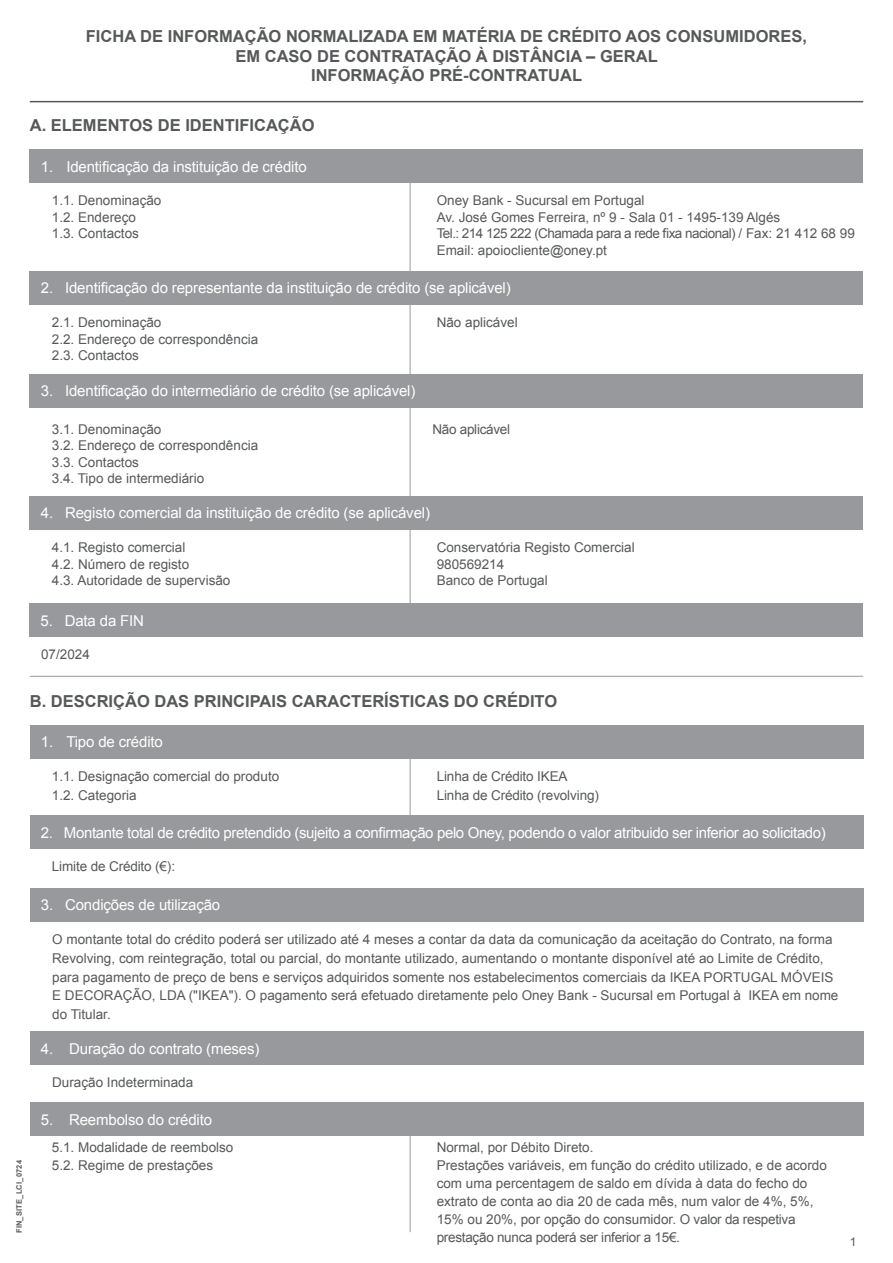
<style>
.page{position:relative;width:893px;height:1263px;background:#fff}
.page>*{position:absolute;margin:0;border:0;box-sizing:border-box;transform-origin:0 0}
.t1{font:700 16.5px "Arial";color:#57585a}
.FO-Tabela-Cabecas{font:15px "Arial";letter-spacing:-.01em;color:#fff}
.FO-Tabelas-Texto_Verde{font:13.5px/18.8px "Arial";color:#57585a}
.FO-Tabela-Cabecas-2{font:13.5px/18px "Arial";color:#57585a}
.FO-Tabelas-Texto_Verde-2{font:13.5px "Arial";letter-spacing:-.04em;color:#57585a}
.FO-Tabelas-Texto_Verde-3{font:13.5px "Arial";letter-spacing:-.02em;color:#57585a}
.t2{font:12px "Arial";color:#57585a}
.t3{font:700 7.5px "Arial";letter-spacing:.025em;color:#57585a}
</style>
<div class="page">
<hr style="left:30px;top:101px;width:833px;height:1px;background:#57585a">
<div style="left:30px;top:149px;width:833px;height:34px;background:#97999c"></div>
<div style="left:30px;top:271px;width:833px;height:34px;background:#97999c"></div>
<div style="left:30px;top:374px;width:833px;height:34px;background:#97999c"></div>
<div style="left:30px;top:496px;width:833px;height:33px;background:#97999c"></div>
<hr style="left:410px;top:183px;width:1px;height:101px;background:#97999c">
<hr style="left:410px;top:305px;width:1px;height:72px;background:#97999c">
<hr style="left:410px;top:408px;width:1px;height:94px;background:#97999c">
<hr style="left:410px;top:529px;width:1px;height:77px;background:#97999c">
<div style="left:29px;top:603px;width:834px;height:34px;background:#97999c"></div>
<hr style="left:30px;top:676px;width:833px;height:1px;background:#97999c">
<div style="left:30px;top:725px;width:833px;height:33px;background:#97999c"></div>
<hr style="left:410px;top:758px;width:1px;height:57px;background:#97999c">
<div style="left:30px;top:815px;width:833px;height:34px;background:#97999c"></div>
<div style="left:30px;top:888px;width:833px;height:33px;background:#97999c"></div>
<div style="left:30px;top:1031px;width:833px;height:34px;background:#97999c"></div>
<div style="left:30px;top:1102px;width:833px;height:34px;background:#97999c"></div>
<hr style="left:410px;top:1102px;width:1px;height:130px;background:#97999c">
<p class="t1" style="left:86px;top:25px;width:723px">FICHA DE INFORMAÇÃO NORMALIZADA EM MATÉRIA DE CRÉDITO AOS CONSUMIDORES,</p>
<p class="t1" style="left:235px;top:45px;width:424px">EM CASO DE CONTRATAÇÃO À DISTÂNCIA – GERAL</p>
<p class="t1" style="left:311px;top:65px;width:273px">INFORMAÇÃO PRÉ-CONTRATUAL</p>
<p class="t1" style="left:30px;top:114px;width:286px">A. ELEMENTOS DE IDENTIFICAÇÃO</p>
<p class="FO-Tabela-Cabecas" style="left:41px;top:156px;width:267px">1. Identificação da instituição de crédito</p>
<p class="FO-Tabelas-Texto_Verde" style="left:52px;top:191px;width:111px">1.1. Denominação</p>
<p class="FO-Tabelas-Texto_Verde" style="left:52px;top:208px;width:86px">1.2. Endereço</p>
<p class="FO-Tabelas-Texto_Verde" style="left:52px;top:224px;width:89px">1.3. Contactos</p>
<p class="FO-Tabelas-Texto_Verde" style="left:437px;top:191px;width:209px">Oney Bank - Sucursal em Portugal</p>
<p class="FO-Tabelas-Texto_Verde" style="left:437px;top:208px;width:345px">Av. José Gomes Ferreira, nº 9 - Sala 01 - 1495-139 Algés</p>
<p class="FO-Tabelas-Texto_Verde-2" style="left:437px;top:225px;width:420px">Tel.: 214 125 222 (Chamada para a rede fixa nacional) / Fax: 21 412 68 99</p>
<p class="FO-Tabelas-Texto_Verde" style="left:437px;top:241px;width:172px">Email: apoiocliente@oney.pt</p>
<p class="FO-Tabela-Cabecas" style="left:41px;top:278px;width:471px">2. Identificação do representante da instituição de crédito (se aplicável)</p>
<p class="FO-Tabelas-Texto_Verde" style="left:52px;top:313px;width:111px">2.1. Denominação</p>
<p class="FO-Tabelas-Texto_Verde" style="left:52px;top:330px;width:208px">2.2. Endereço de correspondência</p>
<p class="FO-Tabelas-Texto_Verde" style="left:52px;top:346px;width:89px">2.3. Contactos</p>
<p class="FO-Tabela-Cabecas" style="left:41px;top:381px;width:376px">3. Identificação do intermediário de crédito (se aplicável)</p>
<p class="FO-Tabelas-Texto_Verde" style="left:52px;top:420px;width:111px">3.1. Denominação</p>
<p class="FO-Tabelas-Texto_Verde" style="left:52px;top:436px;width:208px">3.2. Endereço de correspondência</p>
<p class="FO-Tabelas-Texto_Verde" style="left:52px;top:453px;width:89px">3.3. Contactos</p>
<p class="FO-Tabelas-Texto_Verde" style="left:52px;top:469px;width:154px">3.4. Tipo de intermediário</p>
<p class="FO-Tabelas-Texto_Verde" style="left:437px;top:313px;width:83px">Não aplicável</p>
<p class="FO-Tabelas-Texto_Verde-3" style="left:432px;top:420px;width:79px">Não aplicável</p>
<p class="FO-Tabela-Cabecas" style="left:41px;top:503px;width:391px">4. Registo comercial da instituição de crédito (se aplicável)</p>
<p class="FO-Tabelas-Texto_Verde" style="left:52px;top:538px;width:135px">4.1. Registo comercial</p>
<p class="FO-Tabelas-Texto_Verde" style="left:52px;top:554px;width:139px">4.2. Número de registo</p>
<p class="FO-Tabelas-Texto_Verde" style="left:52px;top:571px;width:180px">4.3. Autoridade de supervisão</p>
<p class="FO-Tabela-Cabecas" style="left:40px;top:610px;width:105px">5. Data da FIN</p>
<p class="FO-Tabelas-Texto_Verde" style="left:41px;top:645px;width:50px">07/2024</p>
<p class="FO-Tabela-Cabecas-2" style="left:437px;top:538px;width:200px">Conservatória Registo Comercial</p>
<p class="FO-Tabela-Cabecas-2" style="left:437px;top:555px;width:69px">980569214</p>
<p class="FO-Tabela-Cabecas-2" style="left:437px;top:571px;width:113px">Banco de Portugal</p>
<p class="t1" style="left:30px;top:690px;width:529px">B. DESCRIÇÃO DAS PRINCIPAIS CARACTERÍSTICAS DO CRÉDITO</p>
<p class="FO-Tabela-Cabecas" style="left:41px;top:732px;width:124px">1. Tipo de crédito</p>
<p class="FO-Tabelas-Texto_Verde" style="left:52px;top:767px;width:229px">1.1. Designação comercial do produto</p>
<p class="FO-Tabelas-Texto_Verde" style="left:52px;top:786px;width:86px">1.2. Categoria</p>
<p class="FO-Tabelas-Texto_Verde" style="left:437px;top:767px;width:132px">Linha de Crédito IKEA</p>
<p class="FO-Tabelas-Texto_Verde" style="left:437px;top:786px;width:164px">Linha de Crédito (revolving)</p>
<p class="FO-Tabela-Cabecas" style="left:41px;top:822px;width:786px">2. Montante total de crédito pretendido (sujeito a confirmação pelo Oney, podendo o valor atribuido ser inferior ao solicitado)</p>
<p class="FO-Tabelas-Texto_Verde" style="left:52px;top:857px;width:125px">Limite de Crédito (€):</p>
<p class="FO-Tabela-Cabecas" style="left:41px;top:895px;width:181px">3. Condições de utilização</p>
<p class="FO-Tabelas-Texto_Verde" style="left:52px;top:930px;width:788px">O montante total do crédito poderá ser utilizado até 4 meses a contar da data da comunicação da aceitação do Contrato, na forma Revolving, com reintegração, total ou parcial, do montante utilizado, aumentando o montante disponível até ao Limite de Crédito, para pagamento de preço de bens e serviços adquiridos somente nos estabelecimentos comerciais da IKEA PORTUGAL MÓVEIS E DECORAÇÃO, LDA ("IKEA"). O pagamento será efetuado diretamente pelo Oney Bank - Sucursal em Portugal à IKEA em nome do Titular.</p>
<p class="t3" style="left:14px;top:1233px;width:75px;rotate:-90deg">FIN_SITE_LCI_0724</p>
<p class="FO-Tabela-Cabecas" style="left:41px;top:1038px;width:220px">4. Duração do contrato (meses)</p>
<p class="FO-Tabelas-Texto_Verde" style="left:52px;top:1073px;width:143px">Duração Indeterminada</p>
<p class="FO-Tabela-Cabecas" style="left:41px;top:1109px;width:173px">5. Reembolso do crédito</p>
<p class="FO-Tabelas-Texto_Verde" style="left:52px;top:1138px;width:183px;line-height:18px">5.1. Modalidade de reembolso<br>5.2. Regime de prestações</p>
<p class="FO-Tabela-Cabecas-2" style="left:437px;top:1138px;width:158px">Normal, por Débito Direto.</p>
<p class="FO-Tabela-Cabecas-2" style="left:437px;top:1156px;width:392px">Prestações variáveis, em função do crédito utilizado, e de acordo com uma percentagem de saldo em dívida à data do fecho do extrato de conta ao dia 20 de cada mês, num valor de 4%, 5%, 15% ou 20%, por opção do consumidor. O valor da respetiva prestação nunca poderá ser inferior a 15€.</p>
<p class="t2" style="left:850px;top:1234px;width:8px">1</p>
</div>
